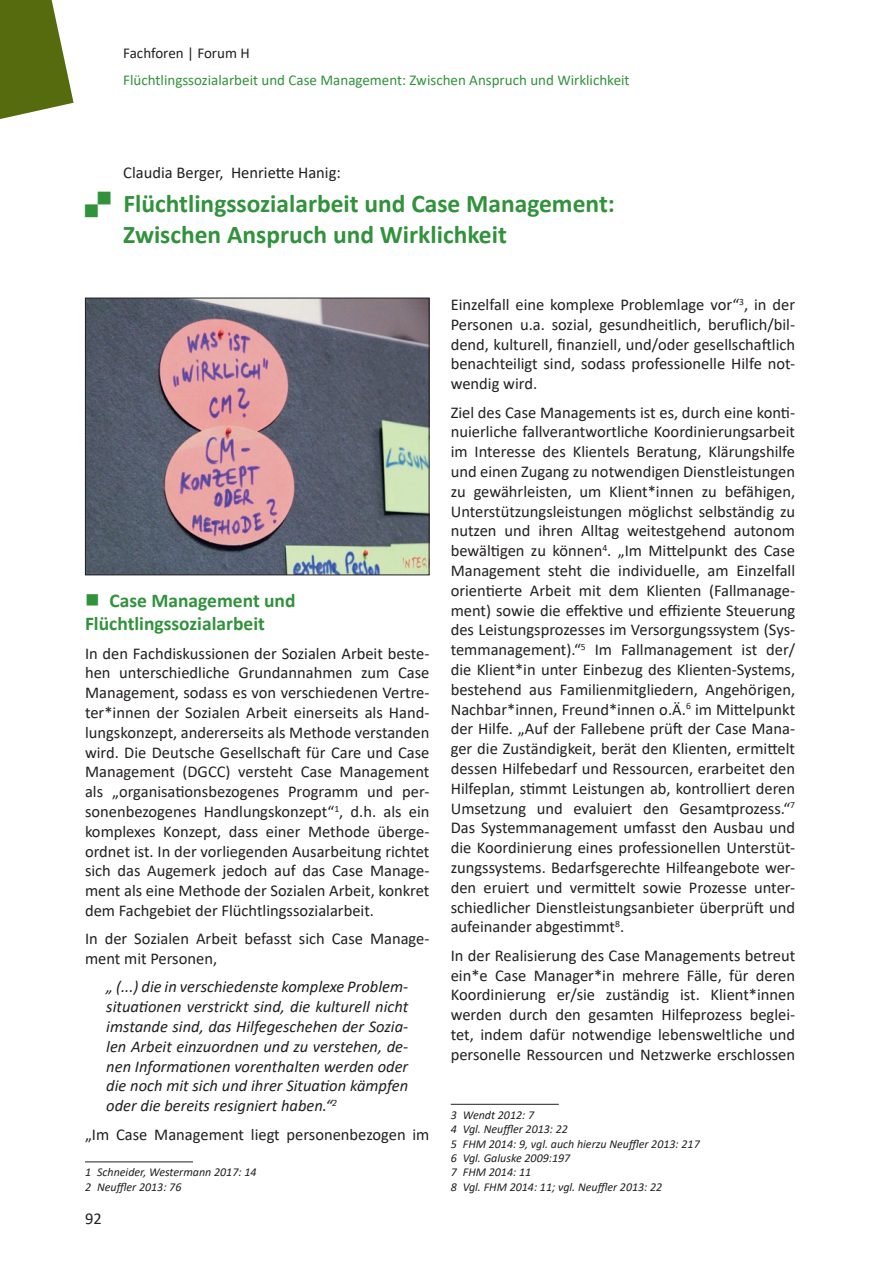
<style>
.page{position:relative;width:893px;height:1263px;background:#fff}
.page>*{position:absolute;margin:0;border:0;box-sizing:border-box;transform-origin:0 0}
.t1{font:700 25.5px/30.6px "Calibri";color:#31923c}
.t2{font:700 19.5px/23.4px "Calibri";color:#31923c}
.t3{font:16.5px/19.8px "Calibri";color:#231f20;text-align:justify}
.t4{font:italic 16.5px/19.8px "Calibri";color:#231f20;text-align:justify}
.t5{font:15px "Calibri";color:#31923c}
.t6{font:15px "Calibri";color:#231f20}
.t7{font:italic 12px/14.4px "Calibri";color:#231f20}
</style>
<div class="page">
<hr style="left:85px;top:1161px;width:108px;height:1px;background:#231f20">
<hr style="left:451px;top:1104px;width:108px;height:1px;background:#231f20">
<img style="left:87px;top:300px;width:340px;height:273px">
<div style="left:85px;top:298px;width:344px;height:277px;border:1px solid #231f20"></div>
<svg style="left:0;top:0;width:74px;height:119px"></svg>
<p class="t6" style="left:123px;top:43px;width:128px">Fachforen | Forum H</p>
<p class="t5" style="left:123px;top:69px;width:508px">Flüchtlingssozialarbeit und Case Management: Zwischen Anspruch und Wirklichkeit</p>
<p class="t3" style="left:123px;top:162px;width:219px">Claudia Berger, Henriette Hanig:</p>
<h1 class="t1" style="left:123px;top:188px;width:493px">Flüchtlingssozialarbeit und Case Management:<br>Zwischen Anspruch und Wirklichkeit</h1>
<p class="t2" style="left:85px;top:588px;width:212px;text-indent:24px">Case Management und<br>Flüchtlingssozialarbeit</p>
<p class="t3" style="left:85px;top:643px;width:346px">In den Fachdiskussionen der Sozialen Arbeit beste&shy;hen unterschiedliche Grundannahmen zum Case Management, sodass es von verschiedenen Vertre&shy;ter*innen der Sozialen Arbeit einerseits als Hand&shy;lungskonzept, andererseits als Methode verstanden wird. Die Deutsche Gesellschaft für Care und Case Management (DGCC) versteht Case Management als „organisationsbezogenes Programm und per&shy;sonenbezogenes Handlungskonzept“<sup>1</sup>, d.h. als ein komplexes Konzept, dass einer Methode überge&shy;ordnet ist. In der vorliegenden Ausarbeitung richtet sich das Augemerk jedoch auf das Case Manage&shy;ment als eine Methode der Sozialen Arbeit, konkret dem Fachgebiet der Flüchtlingssozialarbeit.</p>
<p class="t3" style="left:85px;top:928px;width:346px">In der Sozialen Arbeit befasst sich Case Manage&shy;ment mit Personen,</p>
<p class="t4" style="left:106px;top:976px;width:303px">„ (...) die in verschiedenste komplexe Problem&shy;situationen verstrickt sind, die kulturell nicht imstande sind, das Hilfegeschehen der Sozia&shy;len Arbeit einzuordnen und zu verstehen, de&shy;nen Informationen vorenthalten werden oder die noch mit sich und ihrer Situation kämpfen oder die bereits resigniert haben.“<sup>2</sup></p>
<p class="t3" style="left:85px;top:1124px;width:346px">„Im Case Management liegt personenbezogen im</p>
<p class="t7" style="left:85px;top:1164px;width:173px">1 Schneider, Westermann 2017: 14<br>2 Neuffler 2013: 76</p>
<p class="t3" style="left:85px;top:1208px;width:18px">92</p>
<p class="t3" style="left:451px;top:294px;width:346px">Einzelfall eine komplexe Problemlage vor“<sup>3</sup>, in der Personen u.a. sozial, gesundheitlich, beruflich/bil&shy;dend, kulturell, finanziell, und/oder gesellschaftlich benachteiligt sind, sodass professionelle Hilfe not&shy;wendig wird.</p>
<p class="t3" style="left:451px;top:402px;width:346px">Ziel des Case Managements ist es, durch eine konti&shy;nuierliche fallverantwortliche Koordinierungsarbeit im Interesse des Klientels Beratung, Klärungshilfe und einen Zugang zu notwendigen Dienstleistungen zu gewährleisten, um Klient*innen zu befähigen, Unterstützungsleistungen möglichst selbständig zu nutzen und ihren Alltag weitestgehend autonom bewältigen zu können<sup>4</sup>. „Im Mittelpunkt des Case Management steht die individuelle, am Einzelfall orientierte Arbeit mit dem Klienten (Fallmanage&shy;ment) sowie die effektive und effiziente Steuerung des Leistungsprozesses im Versorgungssystem (Sys&shy;temmanagement).“<sup>5</sup> Im Fallmanagement ist der/ die Klient*in unter Einbezug des Klienten-Systems, bestehend aus Familienmitgliedern, Angehörigen, Nachbar*innen, Freund*innen o.Ä.<sup>6</sup> im Mittelpunkt der Hilfe. „Auf der Fallebene prüft der Case Mana&shy;ger die Zuständigkeit, berät den Klienten, ermittelt dessen Hilfebedarf und Ressourcen, erarbeitet den Hilfeplan, stimmt Leistungen ab, kontrolliert deren Umsetzung und evaluiert den Gesamtprozess.“<sup>7<br></sup>Das Systemmanagement umfasst den Ausbau und die Koordinierung eines professionellen Unterstüt&shy;zungssystems. Bedarfsgerechte Hilfeangebote wer&shy;den eruiert und vermittelt sowie Prozesse unter&shy;schiedlicher Dienstleistungsanbieter überprüft und aufeinander abgestimmt<sup>8</sup>.</p>
<p class="t3" style="left:451px;top:945px;width:346px">In der Realisierung des Case Managements betreut ein*e Case Manager*in mehrere Fälle, für deren Koordinierung er/sie zuständig ist. Klient*innen werden durch den gesamten Hilfeprozess beglei&shy;tet, indem dafür notwendige lebensweltliche und personelle Ressourcen und Netzwerke erschlossen</p>
<p class="t7" style="left:451px;top:1107px;width:251px">3 Wendt 2012: 7<br>4 Vgl. Neuffler 2013: 22<br>5 FHM 2014: 9, vgl. auch hierzu Neuffler 2013: 217<br>6 Vgl. Galuske 2009:197<br>7 FHM 2014: 11<br>8 Vgl. FHM 2014: 11; vgl. Neuffler 2013: 22</p>
</div>
